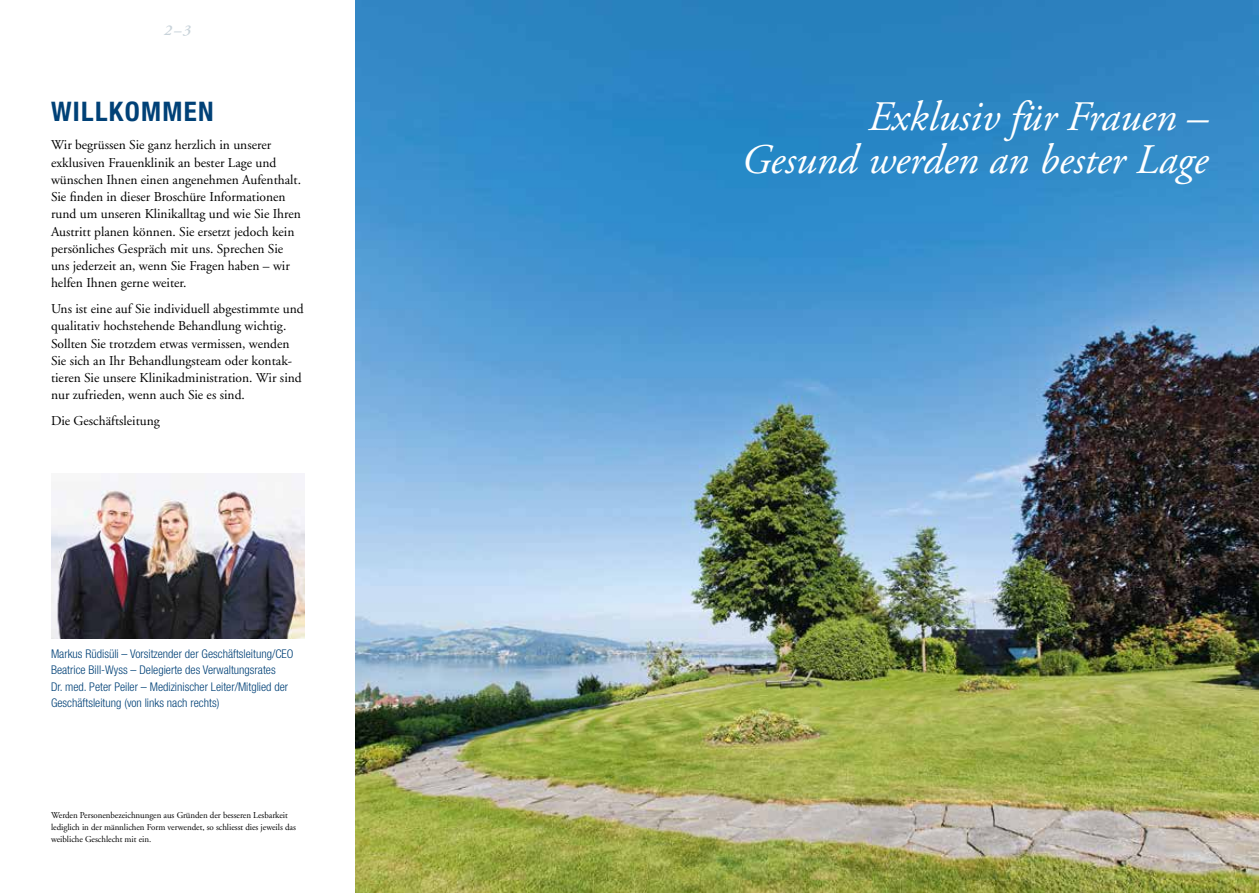
<style>
.page{position:relative;width:1259px;height:893px;background:#fff}
.page>*{position:absolute;margin:0;border:0;box-sizing:border-box;transform-origin:0 0}
.t1{font:italic 42px/43.5px "Adobe Garamond";color:#fff;text-align:right}
.t2{font:700 condensed 27px "Helvetica Neue LT Pro";letter-spacing:.05em;color:#004177}
.t3{font:italic 600 15px "Adobe Garamond";color:#c8d3da}
.t4{font:13.5px/17.2px "Adobe Garamond";color:#000}
.t5{font:300 condensed 12px/16.5px "Helvetica Neue LT Pro";color:#004177}
.t6{font:9px/12px "Adobe Garamond";letter-spacing:-.005em;color:#000}
</style>
<div class="page">
<img style="left:355px;top:0;width:904px;height:893px">
<img style="left:51px;top:473px;width:253px;height:166px">
<p class="t3" style="left:164px;top:22px;width:28px">2–3</p>
<h2 class="t2" style="left:51px;top:96px;width:164px">WILLKOMMEN</h2>
<p class="t4" style="left:51px;top:137px;width:252px">Wir begrüssen Sie ganz herzlich in unserer exklusiven Frauenklinik an bester Lage und wünschen Ihnen einen angenehmen Aufenthalt.<br>Sie finden in dieser Broschüre Informationen rund um unseren Klinikalltag und wie Sie Ihren Austritt planen können. Sie ersetzt jedoch kein persönliches Gespräch mit uns. Sprechen Sie uns jederzeit an, wenn Sie Fragen haben – wir helfen Ihnen gerne weiter.</p>
<p class="t4" style="left:51px;top:301px;width:254px">Uns ist eine auf Sie individuell abgestimmte und qualitativ hochstehende Behandlung wichtig.<br>Sollten Sie trotzdem etwas vermissen, wenden Sie sich an Ihr Behandlungsteam oder kontak&shy;tieren Sie unsere Klinikadministration. Wir sind nur zufrieden, wenn auch Sie es sind.</p>
<p class="t4" style="left:51px;top:413px;width:110px">Die Geschäftsleitung</p>
<p class="t5" style="left:51px;top:645px;width:244px">Markus Rüdisüli – Vorsitzender der Geschäftsleitung/CEO Beatrice Bill-Wyss – Delegierte des Verwaltungsrates<br>Dr. med. Peter Peiler – Medizinischer Leiter/Mitglied der Geschäftsleitung (von links nach rechts)</p>
<p class="t6" style="left:51px;top:809px;width:246px">Werden Personenbezeichnungen aus Gründen der besseren Lesbarkeit lediglich in der männlichen Form verwendet, so schliesst dies jeweils das weibliche Geschlecht mit ein.</p>
<h1 class="t1" style="left:741px;top:96px;width:468px">Exklusiv für Frauen –<br>Gesund werden an bester Lage</h1>
</div>
